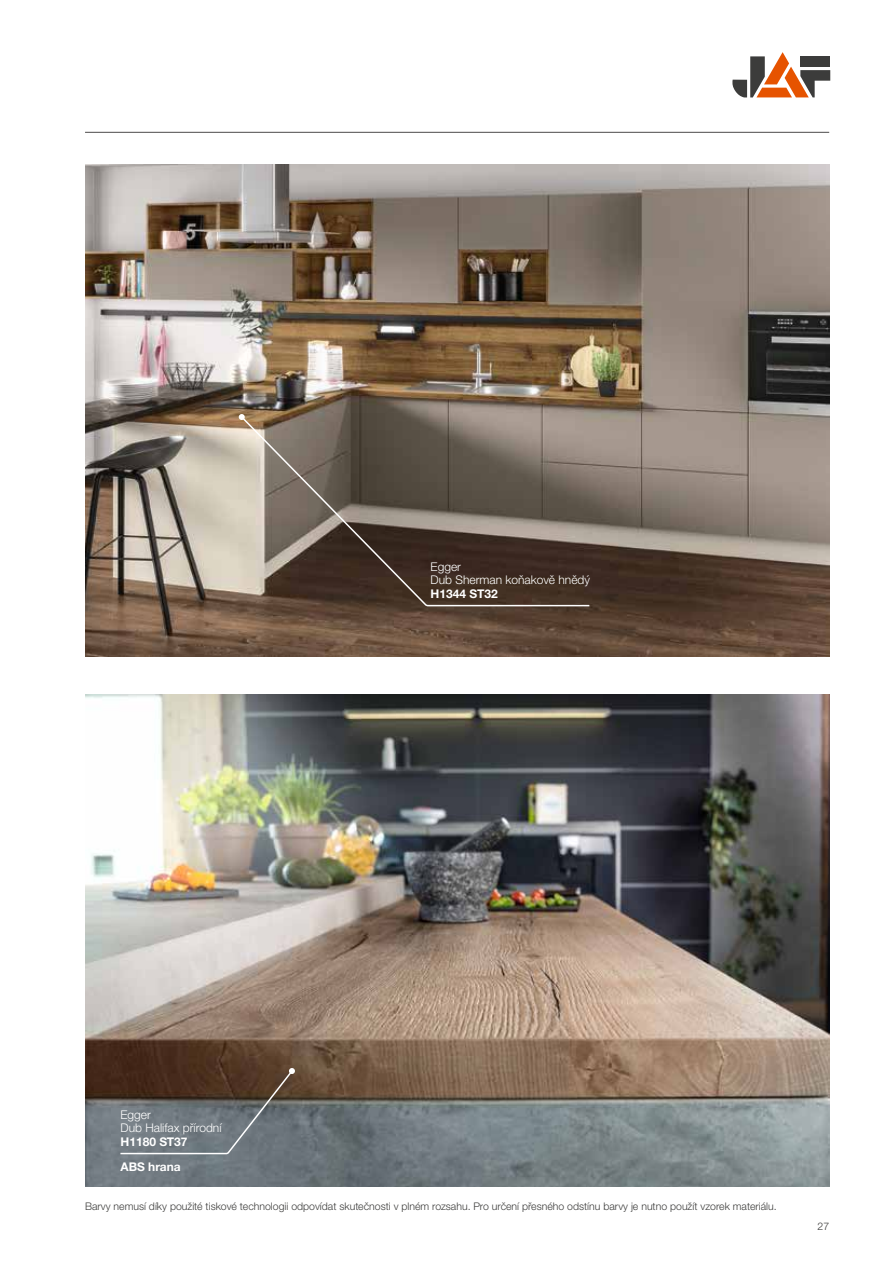
<style>
.page{position:relative;width:893px;height:1263px;background:#fff}
.page>*{position:absolute;margin:0;border:0;box-sizing:border-box;transform-origin:0 0}
.t1{font:300 12px/13.5px "Helvetica Neue LTW1 G";color:#fff}
.t2{font:700 12px/24.6px "Helvetica Neue LTW1 G";color:#fff}
.t3{font:300 10.5px "Helvetica Neue LTW1 G";color:#3c3c3b}
</style>
<div class="page">
<hr style="left:85px;top:132px;width:744px;height:1px;background:#5f5e5e">
<svg style="left:732px;top:52px;width:98px;height:45px"></svg>
<img style="left:85px;top:695px;width:744px;height:491px">
<img style="left:85px;top:165px;width:744px;height:491px">
<svg style="left:119px;top:1068px;width:176px;height:87px;background:#63605d"></svg>
<svg style="left:240px;top:415px;width:351px;height:192px;background:#695c52"></svg>
<svg style="left:239px;top:414px;width:6px;height:6px"></svg>
<p class="t1" style="left:431px;top:560px;width:161px">Egger<br>Dub Sherman koňakově hnědý</p>
<p class="t2" style="left:431px;top:581px;width:69px">H1344 ST32</p>
<p class="t1" style="left:120px;top:1108px;width:103px">Egger<br>Dub Halifax přírodní</p>
<p class="t2" style="left:120px;top:1129px;width:69px">H1180 ST37<br>ABS hrana</p>
<p class="t3" style="left:85px;top:1200px;width:693px">Barvy nemusí díky použité tiskové technologii odpovídat skutečnosti v plném rozsahu. Pro určení přesného odstínu barvy je nutno použít vzorek materiálu.</p>
<p class="t3" style="left:817px;top:1220px;width:13px">27</p>
</div>
